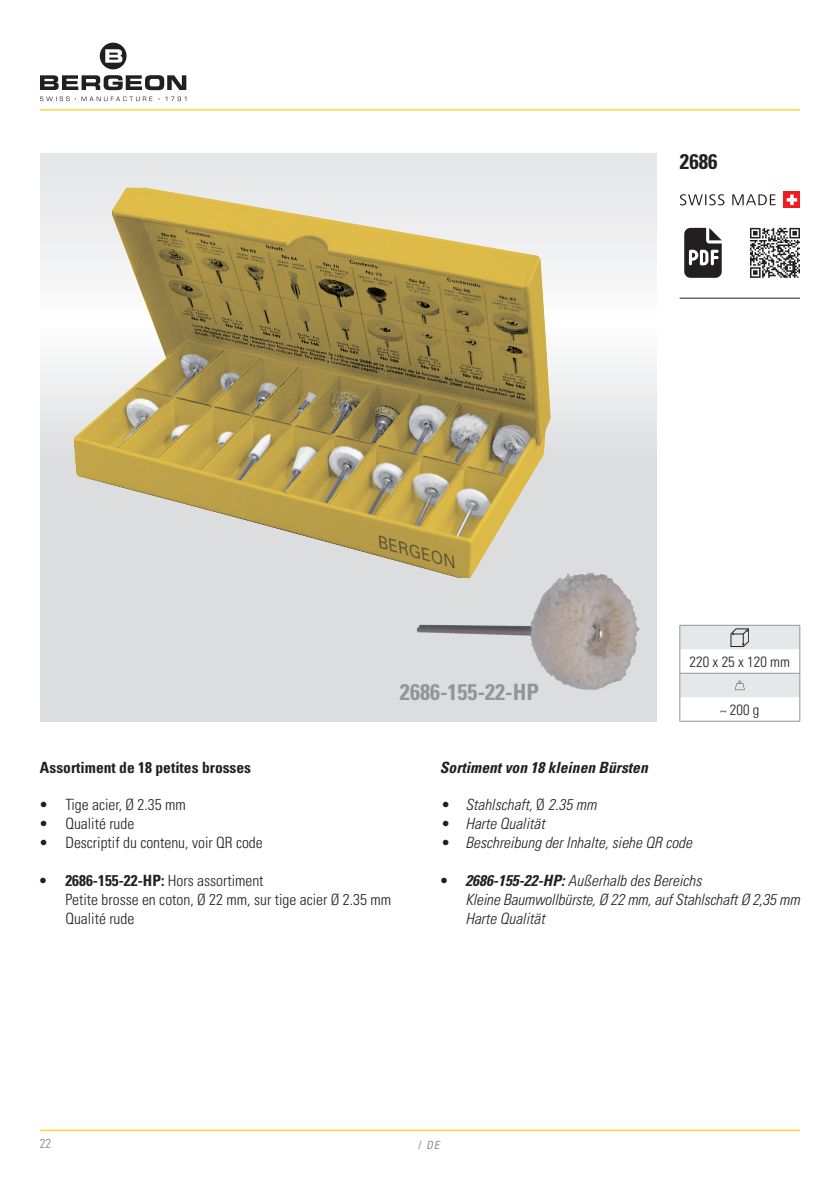
<style>
.page{position:relative;width:840px;height:1191px;background:#fff}
.page>*{position:absolute;margin:0;border:0;box-sizing:border-box;transform-origin:0 0}
.t1{font:700 condensed 22.6px "Univers LT Pro";color:#939598}
.t2{font:700 condensed 21.2px "Univers LT Pro";color:#231f20}
.t3{font:italic 300 condensed 15.6px/18.8px "Univers LT Pro";color:#231f20}
.t4{font:300 condensed 15.6px/18.8px "Univers LT Pro";color:#231f20}
.t5{font:700 condensed 15.6px "Univers LT Pro";color:#231f20}
.t6{font:italic 700 condensed 15.6px "Univers LT Pro";color:#231f20}
.t7{font:300 condensed 14.8px "Univers LT Pro";color:#231f20}
.t8{font:300 condensed 13px "Univers LT Pro";color:#808285}
.t9{font:italic condensed 11.2px "Univers LT Pro";color:#231f20}
.t10{font:condensed 11.2px "Univers LT Pro";color:#231f20}
.s1{font-weight:700}
.s2{font-style:normal}
</style>
<div class="page">
<svg style="left:40px;top:154px;width:615px;height:567px"></svg>
<svg style="left:40px;top:75px;width:146px;height:15px"></svg>
<svg style="left:40px;top:96px;width:146px;height:5px"></svg>
<svg style="left:100px;top:43px;width:26px;height:26px"></svg>
<hr style="left:40px;top:109px;width:759px;height:2px;background:#ffd42c">
<hr style="left:40px;top:1129px;width:759px;height:2px;background:#ffd42c">
<hr style="left:679px;top:721px;width:120px;height:1px;background:#939598">
<svg style="left:679px;top:625px;width:121px;height:96px"></svg>
<img style="left:73px;top:188px;width:477px;height:390px">
<svg style="left:750px;top:228px;width:49px;height:50px"></svg>
<div style="left:783px;top:192px;width:16px;height:16px;background:#ee1d23"></div>
<svg style="left:786px;top:195px;width:10px;height:10px"></svg>
<svg style="left:680px;top:194px;width:95px;height:11px"></svg>
<hr style="left:679px;top:298px;width:120px;height:1px;background:#231f20">
<img style="left:414px;top:573px;width:225px;height:117px">
<svg style="left:684px;top:228px;width:37px;height:50px"></svg>
<h2 class="t2" style="left:679px;top:149px;width:39px">2686</h2>
<h1 class="t1" style="left:400px;top:678px;width:140px">2686-155-22-HP</h1>
<p class="t7" style="left:689px;top:651px;width:102px">220 x 25 x 120 mm</p>
<p class="t7" style="left:719px;top:699px;width:41px">~ 200 g</p>
<p class="t5" style="left:40px;top:757px;width:212px">Assortiment de 18 petites brosses</p>
<p class="t4" style="left:40px;top:794px;width:147px">• Tige acier, Ø 2.35 mm</p>
<p class="t4" style="left:40px;top:813px;width:96px">• Qualité rude</p>
<p class="t4" style="left:40px;top:832px;width:224px">• Descriptif du contenu, voir QR code</p>
<p class="t4" style="left:65px;top:870px;width:327px;text-indent:-25px"><span class="s1">• 2686-155-22-HP:</span> Hors assortiment<br>Petite brosse en coton, Ø 22 mm, sur tige acier Ø 2.35 mm<br>Qualité rude</p>
<p class="t6" style="left:440px;top:757px;width:209px">Sortiment von 18 kleinen Bürsten</p>
<p class="t3" style="left:440px;top:794px;width:158px">• Stahlschaft, <span class="s2">Ø</span> 2.35 mm</p>
<p class="t3" style="left:440px;top:813px;width:106px">• Harte Qualität</p>
<p class="t3" style="left:440px;top:832px;width:253px">• Beschreibung der Inhalte, siehe QR code</p>
<p class="t3" style="left:465px;top:870px;width:336px;text-indent:-25px"><span class="s1">• 2686-155-22-HP:</span> Außerhalb des Bereichs<br>Kleine Baumwollbürste, Ø 22 mm, auf Stahlschaft Ø 2,35 mm<br>Harte Qualität</p>
<p class="t8" style="left:40px;top:1135px;width:13px">22</p>
<p class="t10" style="left:418px;top:1138px;width:5px">/</p>
<p class="t9" style="left:426px;top:1138px;width:14px">DE</p>
</div>
